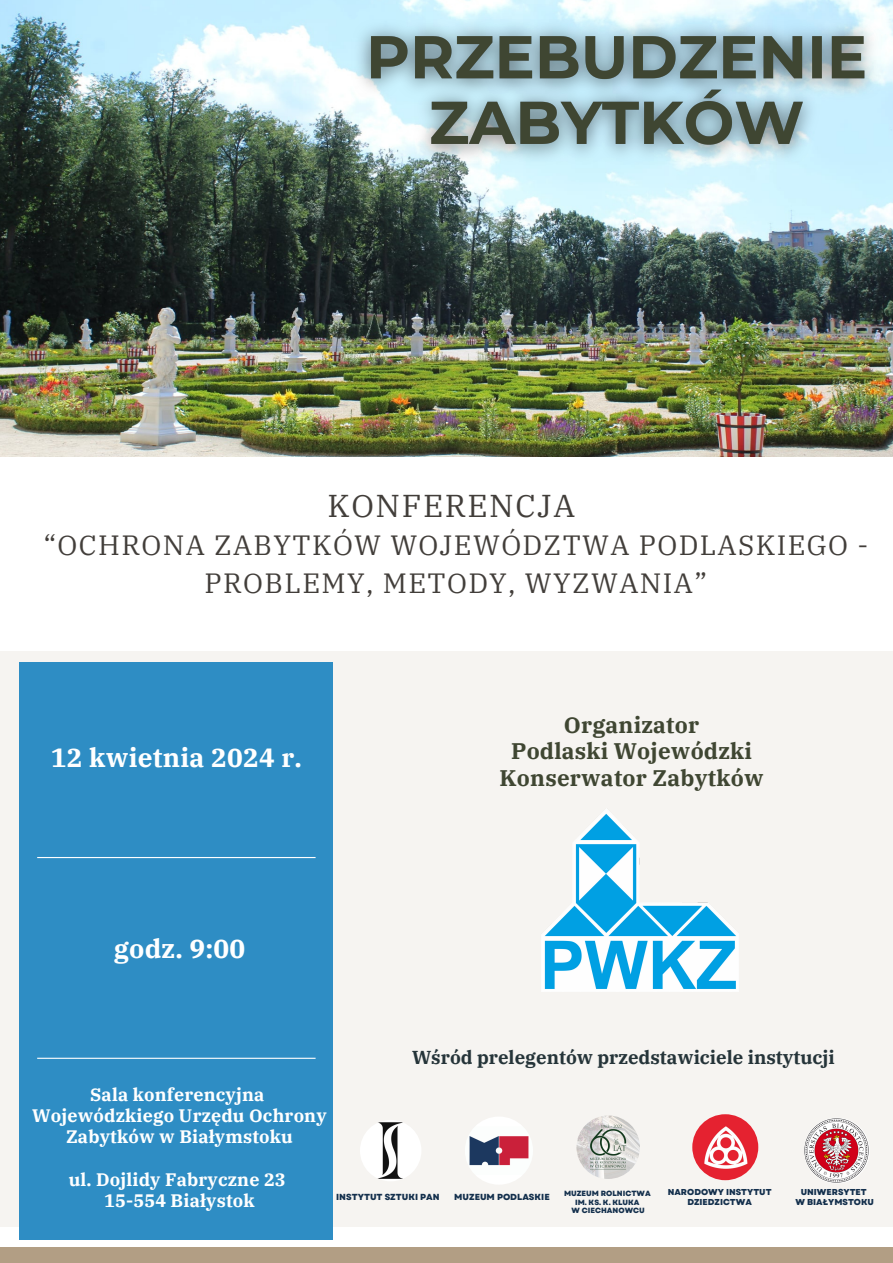
<style>
.page{position:relative;width:893px;height:1263px;background:#fff}
.page>*{position:absolute;margin:0;border:0;box-sizing:border-box;transform-origin:0 0}
.t1{font:31.5px "IBM Plex Serif";letter-spacing:.05em;color:#423e3a}
.t2{font:27.75px/37.1px "IBM Plex Serif";letter-spacing:.05em;color:#423e3a;text-align:center}
.t3{font:700 26.25px "IBM Plex Serif";letter-spacing:.01em;color:#fff}
.t4{font:700 22.5px/26.4px "IBM Plex Serif";letter-spacing:.01em;color:#3f4632;text-align:center}
.t5{font:700 18.67px "IBM Plex Serif";color:#253439}
.t6{font:700 18px/21.4px "IBM Plex Serif";letter-spacing:.01em;color:#fff;text-align:center}
.t7{font:800 8.77px "Garet";color:#14304d}
.t8{font:800 8.62px/10px "Garet";color:#14304d;text-align:center}
.t9{font:800 7.5px "Garet";color:#14304d}
</style>
<div class="page">
<div style="left:0;top:1247px;width:893px;height:16px;background:#b29e84"></div>
<div style="left:0;top:651px;width:893px;height:575px;background:#f6f4f1"></div>
<img style="left:0;top:0;width:893px;height:456px">
<div style="left:20px;top:662px;width:313px;height:577px;background:#2e8dc4"></div>
<hr style="left:37px;top:857px;width:278px;height:1px;background:#fff">
<hr style="left:37px;top:1058px;width:278px;height:1px;background:#fff">
<img style="left:465px;top:1116px;width:68px;height:69px;border-radius:50%">
<img style="left:576px;top:1115px;width:64px;height:64px;border-radius:50%">
<img style="left:360px;top:1120px;width:61px;height:61px;border-radius:50%">
<img style="left:692px;top:1114px;width:66px;height:66px;border-radius:50%">
<img style="left:541px;top:809px;width:197px;height:182px">
<img style="left:804px;top:1117px;width:66px;height:66px;border-radius:50%">
<img style="left:345px;top:12px;width:545px;height:161px">
<h5 class="t1" style="left:328px;top:484px;width:249px">KONFERENCJA</h5>
<h5 class="t2" style="left:43px;top:526px;width:826px">“OCHRONA ZABYTKÓW WOJEWÓDZTWA PODLASKIEGO -<br>PROBLEMY, METODY, WYZWANIA”</h5>
<h6 class="t3" style="left:51px;top:740px;width:253px">12 kwietnia 2024 r.</h6>
<h6 class="t4" style="left:499px;top:711px;width:265px">Organizator<br>Podlaski Wojewódzki<br>Konserwator Zabytków</h6>
<h6 class="t3" style="left:114px;top:931px;width:133px">godz. 9:00</h6>
<p class="t6" style="left:32px;top:1083px;width:296px">Sala konferencyjna<br>Wojewódzkiego Urzędu Ochrony<br>Zabytków w Białymstoku</p>
<p class="t6" style="left:69px;top:1168px;width:218px">ul. Dojlidy Fabryczne 23<br>15-554 Białystok</p>
<p class="t5" style="left:412px;top:1045px;width:424px">Wśród prelegentów przedstawiciele instytucji</p>
<p class="t7" style="left:336px;top:1190px;width:105px">INSTYTUT SZTUKI PAN</p>
<h6 class="t8" style="left:668px;top:1187px;width:105px">NARODOWY INSTYTUT<br>DZIEDZICTWA</h6>
<p class="t9" style="left:564px;top:1188px;width:88px">MUZEUM ROLNICTWA</p>
<p class="t9" style="left:575px;top:1196px;width:66px">IM. KS. K. KLUKA</p>
<p class="t9" style="left:571px;top:1205px;width:75px">W CIECHANOWCU</p>
<p class="t7" style="left:454px;top:1190px;width:97px">MUZEUM PODLASKIE</p>
<h3 class="t8" style="left:795px;top:1187px;width:80px">UNIWERSYTET<br>W BIAŁYMSTOKU</h3>
</div>
